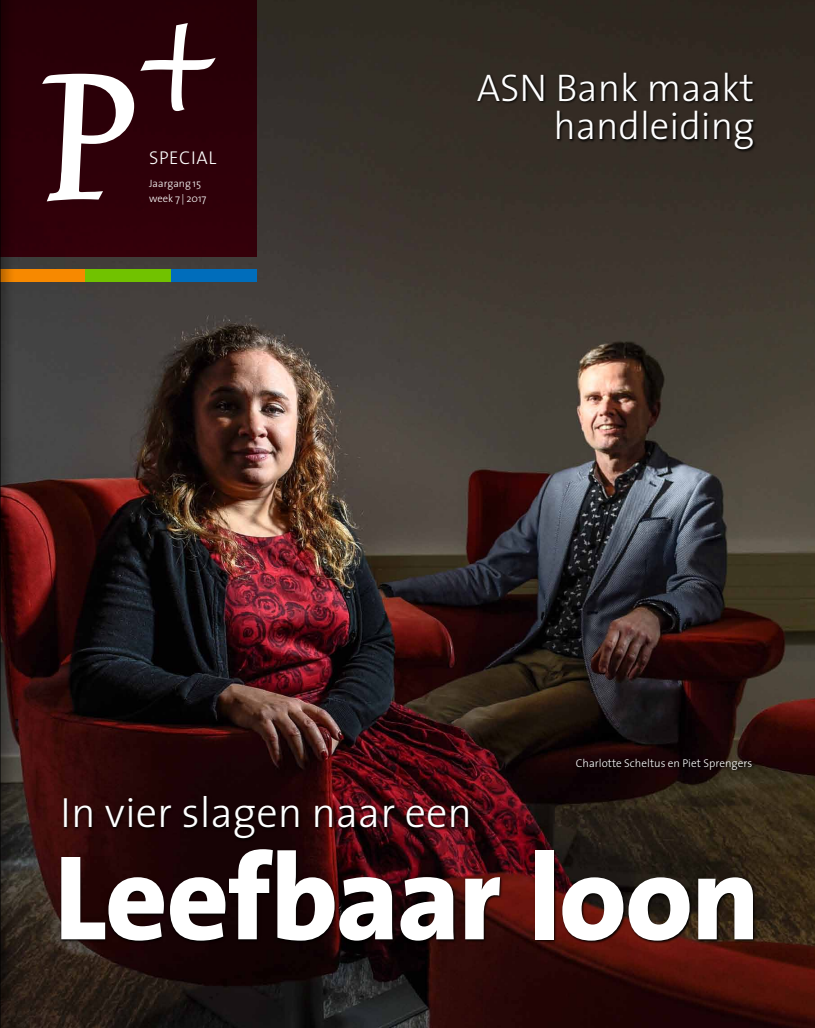
<style>
.page{position:relative;width:815px;height:1028px;background:#fff}
.page>*{position:absolute;margin:0;border:0;box-sizing:border-box;transform-origin:0 0}
.t1{font:227.12px "Trinite No 1 Med Ita";color:#fff}
.t2{font:800 121.88px "The Sans";letter-spacing:-.015em;color:#fff}
.t3{font:300 42.5px "The Sans";color:#fff}
.t4{font:300 38.75px/38.8px "The Sans";color:#fff;text-align:right}
.t5{font:300 18.62px "The Sans";letter-spacing:.03em;color:#fff}
.t6{font:300 11.25px "The Sans";color:#fff}
.t7{font:300 10.62px/15px "The Sans";color:#fff}
</style>
<div class="page">
<img style="left:14px;top:0;width:801px;height:1028px">
<div style="left:0;top:0;width:257px;height:257px;background:#2b0008"></div>
<div style="left:0;top:269px;width:86px;height:13px;background:#f78900"></div>
<div style="left:86px;top:269px;width:85px;height:13px;background:#71c200"></div>
<div style="left:171px;top:269px;width:86px;height:13px;background:#006dbb"></div>
<svg style="left:60px;top:848px;width:697px;height:96px;background:#1a0706"></svg>
<svg style="left:476px;top:71px;width:281px;height:82px;background:#2c251f"></svg>
<svg style="left:576px;top:757px;width:179px;height:16px;background:#150707"></svg>
<svg style="left:63px;top:794px;width:408px;height:47px;background:#2a0509"></svg>
<svg style="left:9px;top:257px;width:5px;height:771px;background:#3b2824"></svg>
<div style="left:0;top:0;width:9px;height:1028px;background:#000;opacity:.75"></div>
<hr style="left:0;top:0;width:1px;height:1028px;background:#000">
<h1 class="t1" style="left:42px;top:33px;width:175px">P<sup>+</sup></h1>
<h3 class="t5" style="left:149px;top:142px;width:65px">special</h3>
<p class="t7" style="left:149px;top:175px;width:59px">Jaargang 15 week 7 | 2017</p>
<h3 class="t4" style="left:477px;top:67px;width:279px">ASN Bank maakt handleiding</h3>
<h3 class="t3" style="left:60px;top:777px;width:413px">I n vier slagen naar een</h3>
<p class="t6" style="left:576px;top:753px;width:178px">Charlotte Scheltus en Piet Sprengers</p>
<h2 class="t2" style="left:54px;top:795px;width:708px">Leefbaar loon</h2>
</div>
